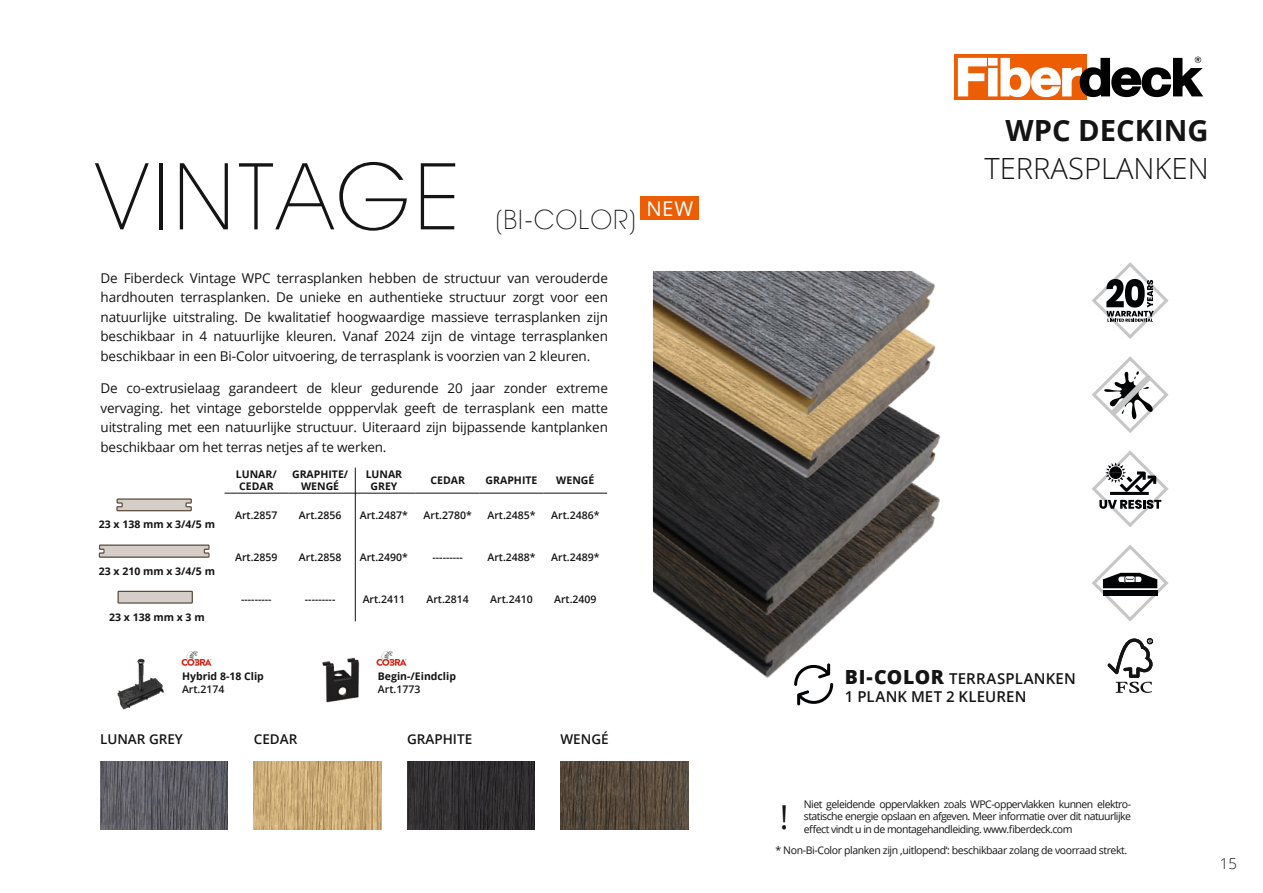
<style>
.page{position:relative;width:1263px;height:893px;background:#fff}
.page>*{position:absolute;margin:0;border:0;box-sizing:border-box;transform-origin:0 0}
.t1{font:200 93px "Avant Garde IT Cby BT";letter-spacing:.05em;color:#131413}
.t2{font:33px "Open Sans";color:#131413}
.t3{font:300 29.25px "Open Sans";color:#131413}
.t4{font:700 29.25px "Open Sans";color:#131413}
.t5{font:200 27px "Avant Garde IT Cby BT";letter-spacing:.05em;color:#131413}
.t6{font:20.4px "Open Sans";color:#fff}
.t7{font:600 15px/18px "Open Sans";letter-spacing:.01em;color:#131413}
.t8{font:300 15px "Open Sans";color:#131413}
.t9{font:13.5px/19.5px "Open Sans";letter-spacing:-.01em;color:#131413;text-align:justify}
.t10{font:600 13.5px "Open Sans";color:#131413}
.t11{font:10.5px/12.6px "Open Sans";letter-spacing:-.05em;color:#131413}
.t12{font:600 10.5px "Open Sans";color:#131413}
.t13{font:700 10.5px/12px "Open Sans";color:#131413;text-align:center}
.s1{font-weight:800;font-size:19.5px}
</style>
<div class="page">
<img style="left:700px;top:627px;width:134px;height:60px">
<img style="left:653px;top:485px;width:287px;height:142px">
<div style="left:954px;top:55px;width:133px;height:45px;background:#ed5d04"></div>
<svg style="left:958px;top:57px;width:245px;height:40px"></svg>
<hr style="left:224px;top:493px;width:64px;height:1px;background:#131413">
<hr style="left:288px;top:493px;width:64px;height:1px;background:#131413">
<hr style="left:352px;top:493px;width:64px;height:1px;background:#131413">
<hr style="left:416px;top:493px;width:64px;height:1px;background:#131413">
<hr style="left:480px;top:493px;width:63px;height:1px;background:#131413">
<hr style="left:543px;top:493px;width:64px;height:1px;background:#131413">
<svg style="left:1092px;top:262px;width:77px;height:77px"></svg>
<svg style="left:1092px;top:450px;width:77px;height:77px"></svg>
<svg style="left:1092px;top:545px;width:77px;height:77px"></svg>
<div style="left:1103px;top:590px;width:54px;height:6px;background:#010305"></div>
<svg style="left:1092px;top:356px;width:77px;height:77px"></svg>
<svg style="left:98px;top:544px;width:112px;height:14px;background:#bdb5af"></svg>
<svg style="left:117px;top:590px;width:76px;height:14px"></svg>
<svg style="left:116px;top:498px;width:76px;height:14px"></svg>
<img style="left:100px;top:761px;width:128px;height:68px">
<img style="left:653px;top:424px;width:288px;height:61px">
<img style="left:653px;top:271px;width:283px;height:153px">
<svg style="left:794px;top:663px;width:39px;height:43px"></svg>
<svg style="left:181px;top:651px;width:30px;height:15px"></svg>
<svg style="left:376px;top:651px;width:30px;height:15px"></svg>
<img style="left:117px;top:658px;width:47px;height:52px">
<img style="left:322px;top:657px;width:38px;height:46px">
<svg style="left:1108px;top:638px;width:44px;height:55px"></svg>
<img style="left:254px;top:761px;width:127px;height:68px">
<img style="left:560px;top:761px;width:128px;height:68px">
<img style="left:407px;top:761px;width:128px;height:68px">
<hr style="left:355px;top:468px;width:1px;height:153px;background:#131413">
<div style="left:640px;top:196px;width:59px;height:24px;background:#ed5d04"></div>
<h1 class="t1" style="left:96px;top:140px;width:365px">VINTAGE</h1>
<h3 class="t5" style="left:495px;top:203px;width:142px">(BI-COLOR)</h3>
<h3 class="t6" style="left:646px;top:194px;width:48px">NEW</h3>
<p class="t9" style="left:100px;top:268px;width:509px">De Fiberdeck Vintage WPC terrasplanken hebben de structuur van verouderde hardhouten terrasplanken. De unieke en authentieke structuur zorgt voor een natuurlijke uitstraling. De kwalitatief hoogwaardige massieve terrasplanken zijn beschikbaar in 4 natuurlijke kleuren. Vanaf 2024 zijn de vintage terrasplanken beschikbaar in een Bi-Color uitvoering, de terrasplank is voorzien van 2 kleuren.</p>
<p class="t9" style="left:100px;top:378px;width:509px">De co-extrusielaag garandeert de kleur gedurende 20 jaar zonder extreme vervaging. het vintage geborstelde opppervlak geeft de terrasplank een matte uitstraling met een natuurlijke structuur. Uiteraard zijn bijpassende kantplanken beschikbaar om het terras netjes af te werken.</p>
<p class="t13" style="left:99px;top:518px;width:118px">23 x 138 mm x 3/4/5 m</p>
<p class="t13" style="left:99px;top:565px;width:118px">23 x 210 mm x 3/4/5 m</p>
<p class="t13" style="left:109px;top:611px;width:97px">23 x 138 mm x 3 m</p>
<p class="t13" style="left:236px;top:468px;width:42px">LUNAR/<br>CEDAR</p>
<p class="t13" style="left:292px;top:468px;width:58px">GRAPHITE/<br>WENGÉ</p>
<p class="t13" style="left:366px;top:468px;width:38px">LUNAR<br>GREY</p>
<p class="t13" style="left:430px;top:474px;width:36px">CEDAR</p>
<p class="t13" style="left:486px;top:474px;width:53px">GRAPHITE</p>
<p class="t13" style="left:556px;top:474px;width:40px">WENGÉ</p>
<p class="t12" style="left:235px;top:507px;width:44px">Art.2857</p>
<p class="t12" style="left:299px;top:507px;width:44px">Art.2856</p>
<p class="t12" style="left:360px;top:507px;width:50px">Art.2487*</p>
<p class="t12" style="left:424px;top:507px;width:50px">Art.2780*</p>
<p class="t12" style="left:487px;top:507px;width:50px">Art.2485*</p>
<p class="t12" style="left:551px;top:507px;width:50px">Art.2486*</p>
<p class="t12" style="left:235px;top:550px;width:44px">Art.2859</p>
<p class="t12" style="left:299px;top:550px;width:44px">Art.2858</p>
<p class="t12" style="left:360px;top:550px;width:50px">Art.2490*</p>
<p class="t12" style="left:432px;top:550px;width:32px">---------</p>
<p class="t12" style="left:487px;top:550px;width:50px">Art.2488*</p>
<p class="t12" style="left:551px;top:550px;width:50px">Art.2489*</p>
<p class="t12" style="left:241px;top:592px;width:32px">---------</p>
<p class="t12" style="left:305px;top:592px;width:32px">---------</p>
<p class="t12" style="left:363px;top:592px;width:44px">Art.2411</p>
<p class="t12" style="left:426px;top:592px;width:44px">Art.2814</p>
<p class="t12" style="left:490px;top:592px;width:44px">Art.2410</p>
<p class="t12" style="left:554px;top:592px;width:44px">Art.2409</p>
<p class="t13" style="left:182px;top:670px;width:83px">Hybrid 8-18 Clip</p>
<p class="t12" style="left:182px;top:682px;width:44px">Art.2174</p>
<p class="t13" style="left:378px;top:670px;width:80px">Begin-/Eindclip</p>
<p class="t12" style="left:378px;top:682px;width:44px">Art.1773</p>
<p class="t10" style="left:100px;top:730px;width:84px">LUNAR GREY</p>
<p class="t10" style="left:254px;top:730px;width:45px">CEDAR</p>
<p class="t10" style="left:407px;top:730px;width:67px">GRAPHITE</p>
<p class="t10" style="left:560px;top:730px;width:50px">WENGÉ</p>
<h3 class="t4" style="left:1005px;top:110px;width:205px">WPC DECKING</h3>
<h3 class="t3" style="left:984px;top:149px;width:226px">TERRASPLANKEN</h3>
<p class="t7" style="left:845px;top:670px;width:232px"><span class="s1">BI-COLOR</span> TERRASPLANKEN<br>1 PLANK MET 2 KLEUREN</p>
<h2 class="t2" style="left:780px;top:794px;width:10px">!</h2>
<p class="t11" style="left:804px;top:797px;width:329px">Niet geleidende oppervlakken zoals WPC-oppervlakken kunnen elektro&shy;statische energie opslaan en afgeven. Meer informatie over dit natuurlijke</p>
<p class="t11" style="left:804px;top:822px;width:270px">effect vindt u in de montagehandleiding. www.fiberdeck.com</p>
<p class="t11" style="left:775px;top:843px;width:353px">* Non-Bi-Color planken zijn ‚uitlopend‘: beschikbaar zolang de voorraad strekt.</p>
<p class="t8" style="left:1220px;top:853px;width:19px">15</p>
</div>
